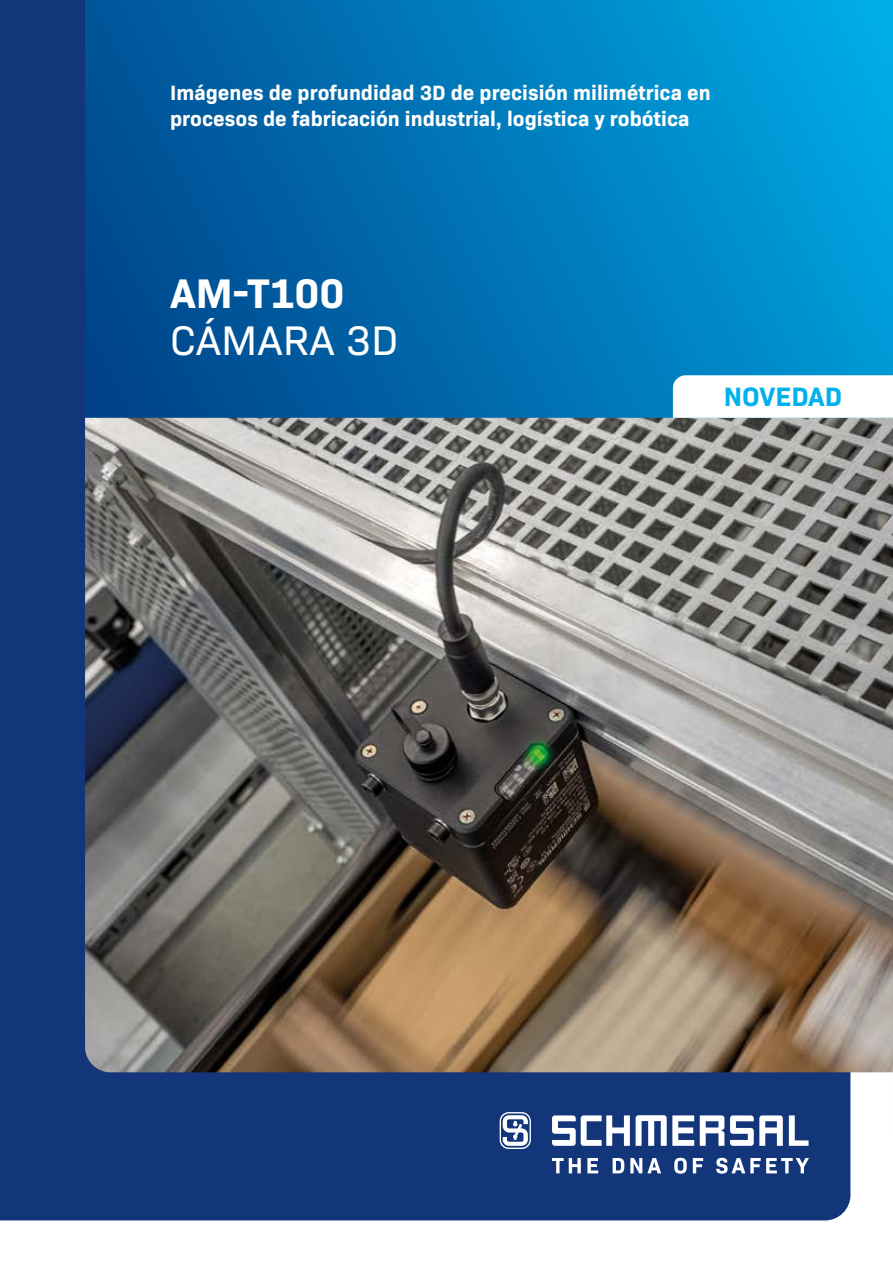
<style>
.page{position:relative;width:893px;height:1263px;background:#fff}
.page>*{position:absolute;margin:0;border:0;box-sizing:border-box;transform-origin:0 0}
.t1{font:42px "Bio Sans";color:#fff}
.t2{font:700 42px "Bio Sans";color:#fff}
.t3{font:700 27px "Bio Sans";color:#00b1eb}
.t4{font:700 21px/25.2px "Bio Sans";color:#fff}
</style>
<div class="page">
<div style="left:1px;top:0;width:849px;height:1220px;background:#13357a"></div>
<svg style="left:0;top:0;width:1px;height:1220px"></svg>
<svg style="left:85px;top:0;width:551px;height:418px;background:#0066a9"></svg>
<img style="left:85px;top:418px;width:551px;height:654px">
<svg style="left:552px;top:1115px;width:78px;height:31px"></svg>
<svg style="left:500px;top:1112px;width:31px;height:37px"></svg>
<svg style="left:552px;top:1158px;width:257px;height:16px"></svg>
<svg style="left:636px;top:0;width:257px;height:1146px;background:#608fa1"></svg>
<p class="t4" style="left:170px;top:79px;width:542px">Imágenes de profundidad 3D de precisión milimétrica en procesos de fabricación industrial, logística y robótica</p>
<h1 class="t2" style="left:170px;top:261px;width:176px">AM-T100</h1>
<h1 class="t1" style="left:170px;top:309px;width:230px">CÁMARA 3D</h1>
<p class="t3" style="left:724px;top:376px;width:120px">NOVEDAD</p>
</div>
